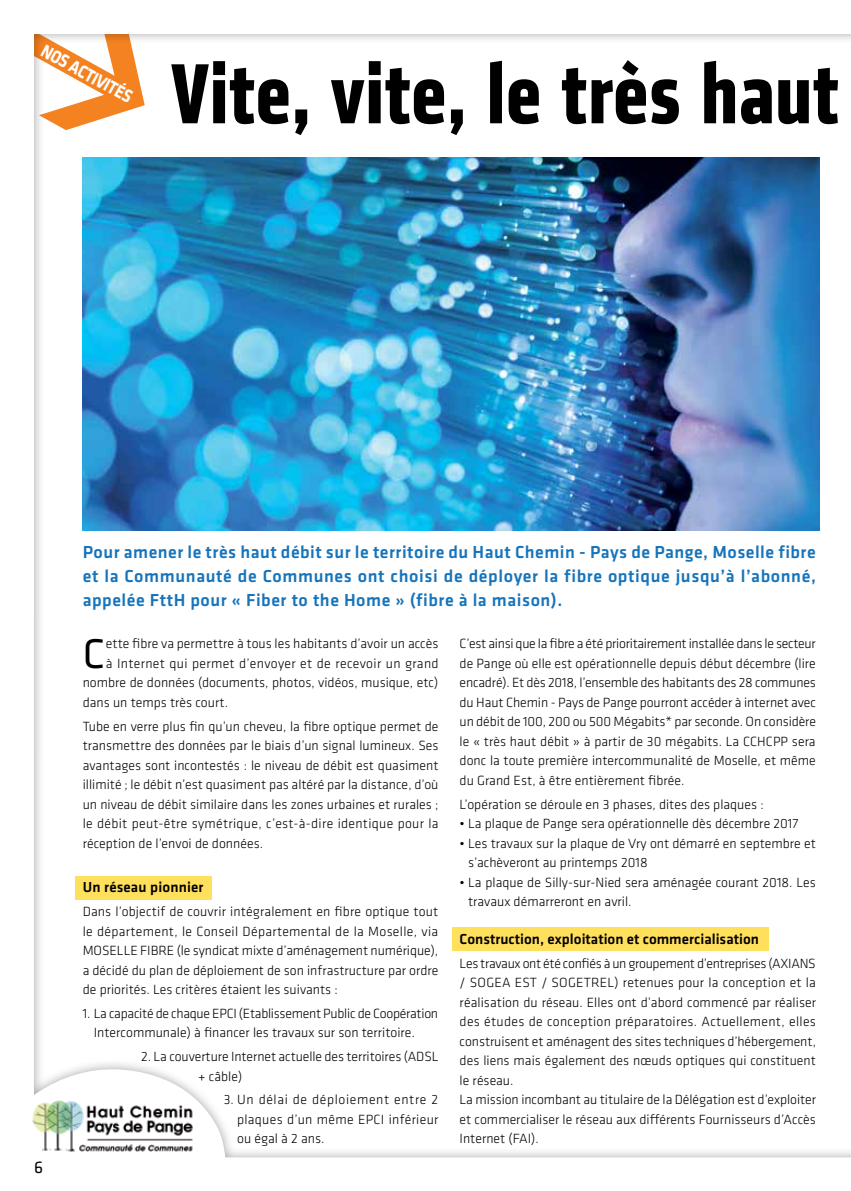
<style>
.page{position:relative;width:851px;height:1191px;background:#fff}
.page>*{position:absolute;margin:0;border:0;box-sizing:border-box;transform-origin:0 0}
.t1{font:88.5px "Klavika CH Bold Cond TF";letter-spacing:.01em;color:#000}
.t2{font:43.05px "Klavika";color:#000}
.t3{font:700 18.9px "Klavika";color:#fff;scale:.85 1}
.t4{font:500 18px/24px "Klavika";letter-spacing:.03em;color:#1674bb;text-align:justify}
.t5{font:17.4px "Klavika";color:#000}
.t6{font:500 15px "Klavika";color:#000}
.t7{font:300 13.8px/19.5px "Klavika";color:#000;text-align:justify}
.t8{font:300 13.8px/19.5px "Klavika";letter-spacing:-.02em;color:#000}
.t9{font:300 13.8px "Klavika";letter-spacing:.025em;color:#000}
</style>
<div class="page">
<img style="left:34px;top:34px;width:816px;height:1124px">
<img style="left:32px;top:1100px;width:161px;height:53px">
<h3 class="t3" style="left:49px;top:37px;width:121px;rotate:29deg">NOS ACTIVITÉS</h3>
<h1 class="t1" style="left:171px;top:37px;width:669px">Vite, vite, le très haut</h1>
<h3 class="t4" style="left:83px;top:539px;width:734px">Pour amener le très haut débit sur le territoire du Haut Chemin - Pays de Pange, Moselle fibre et la Communauté de Communes ont choisi de déployer la fibre optique jusqu’à l’abonné, appelée FttH pour « Fiber to the Home » (fibre à la maison).</h3>
<p class="t5" style="left:34px;top:1155px;width:10px">6</p>
<h2 class="t2" style="left:83px;top:625px;width:24px">C</h2>
<p class="t7" style="left:106px;top:634px;width:334px">ette fibre va permettre à tous les habitants d’avoir un accès</p>
<p class="t9" style="left:106px;top:655px;width:334px">à Internet qui permet d’envoyer et de recevoir un grand</p>
<p class="t7" style="left:83px;top:673px;width:357px">nombre de données (documents, photos, vidéos, musique, etc)</p>
<p class="t7" style="left:83px;top:692px;width:147px">dans un temps très court.</p>
<p class="t7" style="left:83px;top:716px;width:357px">Tube en verre plus fin qu’un cheveu, la fibre optique permet de transmettre des données par le biais d’un signal lumineux. Ses avantages sont incontestés : le niveau de débit est quasiment illimité ; le débit n’est quasiment pas altéré par la distance, d’où un niveau de débit similaire dans les zones urbaines et rurales ; le débit peut-être symétrique, c’est-à-dire identique pour la réception de l’envoi de données.</p>
<p class="t6" style="left:83px;top:877px;width:122px">Un réseau pionnier</p>
<p class="t7" style="left:83px;top:901px;width:357px">Dans l’objectif de couvrir intégralement en fibre optique tout le département, le Conseil Départemental de la Moselle, via MOSELLE FIBRE (le syndicat mixte d’aménagement numérique), a décidé du plan de déploiement de son infrastructure par ordre de priorités. Les critères étaient les suivants :</p>
<p class="t8" style="left:94px;top:1003px;width:346px;text-indent:-11px">1. La capacité de chaque EPCI (Etablissement Public de Coopération<br>Intercommunale) à financer les travaux sur son territoire.</p>
<p class="t7" style="left:198px;top:1046px;width:242px;text-indent:-57px">2. La couverture Internet actuelle des territoires (ADSL + câble)</p>
<p class="t7" style="left:237px;top:1089px;width:203px;text-indent:-13px">3. Un délai de déploiement entre 2 plaques d’un même EPCI inférieur ou égal à 2 ans.</p>
<p class="t7" style="left:459px;top:634px;width:358px">C’est ainsi que la fibre a été prioritairement installée dans le secteur de Pange où elle est opérationnelle depuis début décembre (lire encadré). Et dès 2018, l’ensemble des habitants des 28 communes du Haut Chemin - Pays de Pange pourront accéder à internet avec un débit de 100, 200 ou 500 Mégabits* par seconde. On considère le « très haut débit » à partir de 30 mégabits. La CCHCPP sera donc la toute première intercommunalité de Moselle, et même du Grand Est, à être entièrement fibrée.</p>
<p class="t7" style="left:459px;top:794px;width:305px">L’opération se déroule en 3 phases, dites des plaques :</p>
<p class="t7" style="left:459px;top:813px;width:340px">• La plaque de Pange sera opérationnelle dès décembre 2017</p>
<p class="t7" style="left:468px;top:833px;width:349px;text-indent:-9px">• Les travaux sur la plaque de Vry ont démarré en septembre et s’achèveront au printemps 2018</p>
<p class="t7" style="left:468px;top:872px;width:349px;text-indent:-9px">• La plaque de Silly-sur-Nied sera aménagée courant 2018. Les travaux démarreront en avril.</p>
<p class="t6" style="left:459px;top:928px;width:301px">Construction, exploitation et commercialisation</p>
<p class="t7" style="left:459px;top:953px;width:358px;text-align:left">Les travaux ont été confiés à un groupement d’entreprises (AXIANS / SOGEA EST / SOGETREL) retenues pour la conception et la réalisation du réseau. Elles ont d’abord commencé par réaliser des études de conception préparatoires. Actuellement, elles construisent et aménagent des sites techniques d’hébergement, des liens mais également des nœuds optiques qui constituent le réseau.<br>La mission incombant au titulaire de la Délégation est d’exploiter et commercialiser le réseau aux différents Fournisseurs d’Accès Internet (FAI).</p>
</div>
